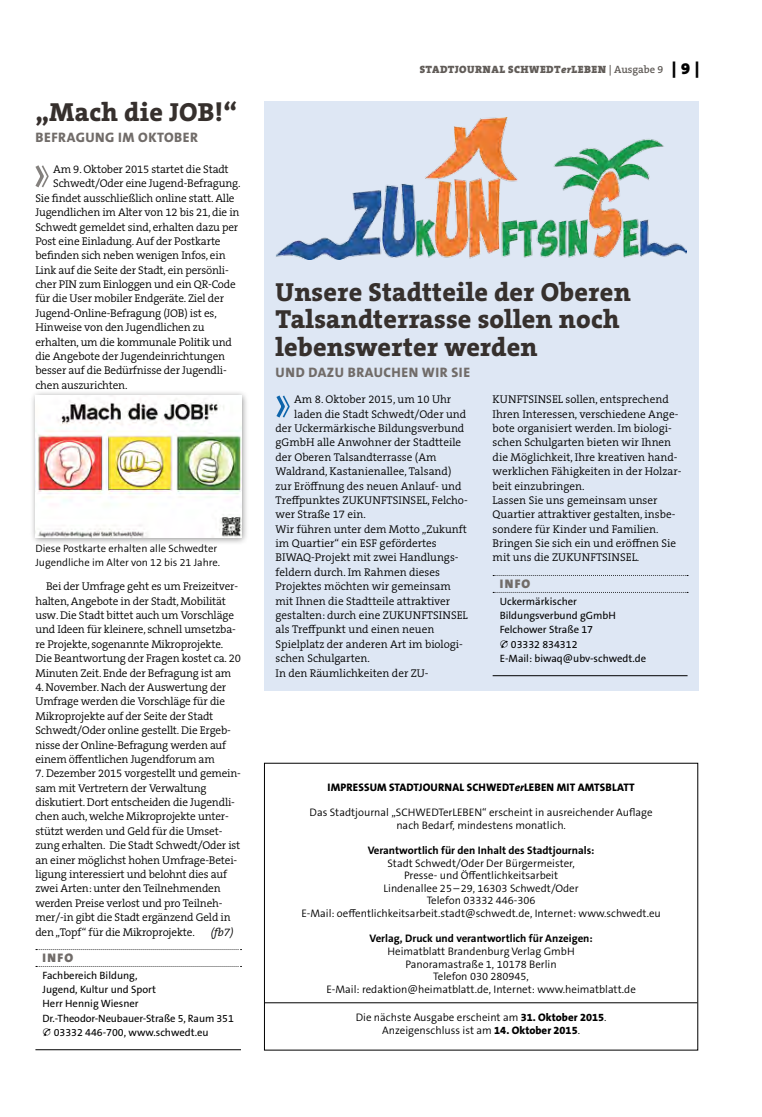
<style>
.page{position:relative;width:762px;height:1117px;background:#fff}
.page>*{position:absolute;margin:0;border:0;box-sizing:border-box;transform-origin:0 0}
.t1{font:800 26.25px/27.5px "The Serif B W8";letter-spacing:.01em;color:#36302d}
.t2{font:800 13.75px "The Sans B W8";letter-spacing:.035em;color:#716c69}
.t3{font:900 12.5px "The Sans B W9";letter-spacing:.11em;color:#716c69}
.t4{font:300 11.25px/14.4px "The Serif B W4";letter-spacing:-.015em;color:#000}
.t5{font:italic 300 11.25px "The Serif B W4";color:#000}
.t6{font:300 11px/12.6px "The Sans B W4";color:#000;text-align:center}
.t7{font:700 11px "The Sans B W7";color:#000}
.t8{font:800 11px "The Sans B W8";letter-spacing:.015em;color:#000}
.t9{font:10.62px "The Sans B W5 Plain";color:#000}
.t10{font:300 10.62px/14.4px "The Sans B W4";color:#000}
.t11{font:900 10.62px "The Serif B W9";letter-spacing:.045em;color:#615c58}
.s1{font-style:italic}
.s2{font-family:"The Serif B W6";font-weight:600}
.s3{font-size:16.25px;color:#000}
.s4{font-family:"The Sans B W8";font-weight:800}
</style>
<div class="page">
<div style="left:264px;top:101px;width:434px;height:589px;background:#dee7f4"></div>
<hr style="left:35px;top:1048px;width:206px;height:1px;background:#000">
<div style="left:30px;top:390px;width:219px;height:155px;background:#000;opacity:.45"></div>
<img style="left:35px;top:396px;width:206px;height:141px">
<svg style="left:35px;top:165px;width:14px;height:23px"></svg>
<svg style="left:493px;top:575px;width:195px;height:1px"></svg>
<svg style="left:493px;top:592px;width:195px;height:1px"></svg>
<hr style="left:493px;top:675px;width:194px;height:1px;background:#000">
<img style="left:275px;top:117px;width:412px;height:142px">
<svg style="left:276px;top:395px;width:14px;height:23px"></svg>
<hr style="left:265px;top:1002px;width:432px;height:1px;background:#000">
<h1 class="t1" style="left:35px;top:98px;width:203px">„Mach die JOB!“</h1>
<p class="t2" style="left:36px;top:128px;width:164px">BEFRAGUNG IM OKTOBER</p>
<p class="t4" style="left:53px;top:162px;width:177px">Am 9. Oktober 2015 startet die Stadt</p>
<p class="t4" style="left:53px;top:176px;width:189px">Schwedt/Oder eine Jugend-Befragung.</p>
<p class="t4" style="left:35px;top:191px;width:201px">Sie findet ausschließlich online statt. Alle</p>
<p class="t4" style="left:35px;top:205px;width:206px">Jugendlichen im Alter von 12 bis 21, die in</p>
<p class="t4" style="left:35px;top:219px;width:204px">Schwedt gemeldet sind, erhalten dazu per</p>
<p class="t4" style="left:35px;top:234px;width:187px">Post eine Einladung. Auf der Postkarte</p>
<p class="t4" style="left:35px;top:248px;width:192px">befinden sich neben wenigen Infos, ein</p>
<p class="t4" style="left:35px;top:263px;width:195px">Link auf die Seite der Stadt, ein persönli-</p>
<p class="t4" style="left:35px;top:277px;width:202px">cher PIN zum Einloggen und ein QR-Code</p>
<p class="t4" style="left:35px;top:291px;width:190px">für die User mobiler Endgeräte. Ziel der</p>
<p class="t4" style="left:35px;top:306px;width:183px">Jugend-Online-Befragung (JOB) ist es,</p>
<p class="t4" style="left:35px;top:320px;width:171px">Hinweise von den Jugendlichen zu</p>
<p class="t4" style="left:35px;top:334px;width:198px">erhalten, um die kommunale Politik und</p>
<p class="t4" style="left:35px;top:349px;width:191px">die Angebote der Jugendeinrichtungen</p>
<p class="t4" style="left:35px;top:363px;width:193px">besser auf die Bedürfnisse der Jugendli-</p>
<p class="t4" style="left:35px;top:378px;width:94px">chen auszurichten.</p>
<p class="t10" style="left:35px;top:541px;width:186px">Diese Postkarte erhalten alle Schwedter<br>Jugendliche im Alter von 12 bis 21 Jahre.</p>
<p class="t4" style="left:35px;top:579px;width:207px;text-indent:11px">Bei der Umfrage geht es um Freizeitver&shy;halten, Angebote in der Stadt, Mobilität usw. Die Stadt bittet auch um Vorschläge und Ideen für kleinere, schnell umsetzba&shy;re Projekte, sogenannte Mikroprojekte.<br>Die Beantwortung der Fragen kostet ca. 20<br>Minuten Zeit. Ende der Befragung ist am</p>
<p class="t4" style="left:35px;top:679px;width:197px">4. November. Nach der Auswertung der Umfrage werden die Vorschläge für die Mikroprojekte auf der Seite der Stadt Schwedt/Oder online gestellt. Die Ergeb&shy;nisse der Online-Befragung werden auf einem öffentlichen Jugendforum am</p>
<p class="t4" style="left:35px;top:766px;width:207px">7. Dezember 2015 vorgestellt und gemein&shy;sam mit Vertretern der Verwaltung diskutiert. Dort entscheiden die Jugendli&shy;chen auch, welche Mikroprojekte unter&shy;stützt werden und Geld für die Umset&shy;zung erhalten. Die Stadt Schwedt/Oder ist an einer möglichst hohen Umfrage-Betei&shy;ligung interessiert und belohnt dies auf zwei Arten: unter den Teilnehmenden werden Preise verlost und pro Teilneh&shy;mer/-in gibt die Stadt ergänzend Geld in den „Topf“ für die Mikroprojekte.</p>
<p class="t5" style="left:211px;top:924px;width:24px">(fb7)</p>
<p class="t3" style="left:43px;top:949px;width:32px">INFO</p>
<p class="t9" style="left:43px;top:967px;width:97px">Fachbereich Bildung,</p>
<p class="t9" style="left:43px;top:982px;width:115px">Jugend, Kultur und Sport</p>
<p class="t9" style="left:43px;top:996px;width:98px">Herr Hennig Wiesner</p>
<p class="t9" style="left:43px;top:1011px;width:193px">Dr.-Theodor-Neubauer-Straße 5, Raum 351</p>
<p class="t9" style="left:54px;top:1025px;width:156px">03332 446-700, www.schwedt.eu</p>
<p class="t11" style="left:420px;top:63px;width:281px">STADTJOURNAL SCHWEDT<span class="s1">er</span>LEBEN <span class="s2">| Ausgabe 9</span> <span class="s3">| 9 |</span></p>
<h1 class="t1" style="left:275px;top:278px;width:357px">Unsere Stadtteile der Oberen<br>Talsandterrasse sollen noch lebenswerter werden</h1>
<p class="t2" style="left:276px;top:363px;width:196px">UND DAZU BRAUCHEN WIR SIE</p>
<p class="t4" style="left:294px;top:392px;width:159px">Am 8. Oktober 2015, um 10 Uhr</p>
<p class="t4" style="left:294px;top:406px;width:174px">laden die Stadt Schwedt/Oder und</p>
<p class="t4" style="left:275px;top:421px;width:190px">der Uckermärkische Bildungsverbund</p>
<p class="t4" style="left:275px;top:435px;width:187px">gGmbH alle Anwohner der Stadtteile</p>
<p class="t4" style="left:275px;top:449px;width:162px">der Oberen Talsandterrasse (Am</p>
<p class="t4" style="left:275px;top:464px;width:177px">Waldrand, Kastanienallee, Talsand)</p>
<p class="t4" style="left:275px;top:478px;width:188px">zur Eröffnung des neuen Anlauf- und</p>
<p class="t4" style="left:275px;top:493px;width:194px">Treffpunktes ZUKUNFTSINSEL, Felcho-</p>
<p class="t4" style="left:275px;top:507px;width:92px">wer Straße 17 ein.</p>
<p class="t4" style="left:275px;top:521px;width:193px">Wir führen unter dem Motto „Zukunft</p>
<p class="t4" style="left:275px;top:536px;width:163px">im Quartier“ ein ESF gefördertes</p>
<p class="t4" style="left:275px;top:550px;width:184px">BIWAQ-Projekt mit zwei Handlungs-</p>
<p class="t4" style="left:275px;top:564px;width:166px">feldern durch. Im Rahmen dieses</p>
<p class="t4" style="left:275px;top:579px;width:177px">Projektes möchten wir gemeinsam</p>
<p class="t4" style="left:275px;top:593px;width:176px">mit Ihnen die Stadtteile attraktiver</p>
<p class="t4" style="left:275px;top:608px;width:194px">gestalten: durch eine ZUKUNFTSINSEL</p>
<p class="t4" style="left:275px;top:622px;width:160px">als Treffpunkt und einen neuen</p>
<p class="t4" style="left:275px;top:636px;width:189px">Spielplatz der anderen Art im biologi-</p>
<p class="t4" style="left:275px;top:651px;width:96px">schen Schulgarten.</p>
<p class="t4" style="left:275px;top:665px;width:155px">In den Räumlichkeiten der ZU-</p>
<p class="t4" style="left:493px;top:392px;width:190px">KUNFTSINSEL sollen, entsprechend Ihren Interessen, verschiedene Ange&shy;bote organisiert werden. Im biologi&shy;schen Schulgarten bieten wir Ihnen die Möglichkeit, Ihre kreativen hand&shy;werklichen Fähigkeiten in der Holzar&shy;beit einzubringen.<br>Lassen Sie uns gemeinsam unser Quartier attraktiver gestalten, insbe&shy;sondere für Kinder und Familien.<br>Bringen Sie sich ein und eröffnen Sie mit uns die ZUKUNFTSINSEL.</p>
<p class="t3" style="left:500px;top:575px;width:32px">INFO</p>
<p class="t9" style="left:500px;top:594px;width:79px">Uckermärkischer</p>
<p class="t9" style="left:500px;top:608px;width:118px">Bildungsverbund gGmbH</p>
<p class="t9" style="left:500px;top:622px;width:95px">Felchower Straße 17</p>
<p class="t9" style="left:511px;top:637px;width:68px">03332 834312</p>
<p class="t9" style="left:500px;top:651px;width:148px">E-Mail: biwaq@ubv-schwedt.de</p>
<p class="t8" style="left:327px;top:779px;width:309px">IMPRESSUM STADTJOURNAL SCHWEDT<span class="s1">er</span>LEBEN MIT AMTSBLATT</p>
<p class="t6" style="left:310px;top:805px;width:344px">Das Stadtjournal „SCHWEDTerLEBEN“ erscheint in ausreichender Auflage nach Bedarf, mindestens monatlich.</p>
<p class="t7" style="left:368px;top:842px;width:228px">Verantwortlich für den Inhalt des Stadtjournals:</p>
<p class="t6" style="left:301px;top:856px;width:361px">Stadt Schwedt/Oder Der Bürgermeister,<br>Presse- und Öffentlichkeitsarbeit<br>Lindenallee 25–29, 16303 Schwedt/Oder<br>Telefon 03332 446-306<br>E-Mail: oeffentlichkeitsarbeit.stadt@schwedt.de, Internet: www.schwedt.eu</p>
<p class="t7" style="left:369px;top:931px;width:225px">Verlag, Druck und verantwortlich für Anzeigen:</p>
<p class="t6" style="left:326px;top:944px;width:311px">Heimatblatt Brandenburg Verlag GmbH<br>Panoramastraße 1, 10178 Berlin<br>Telefon 030 280945,<br>E-Mail: redaktion@heimatblatt.de, Internet: www.heimatblatt.de</p>
<p class="t6" style="left:356px;top:1011px;width:252px">Die nächste Ausgabe erscheint am <span class="s4">31. Oktober 2015</span>.<br>Anzeigenschluss ist am <span class="s4">14. Oktober 2015</span>.</p>
</div>
